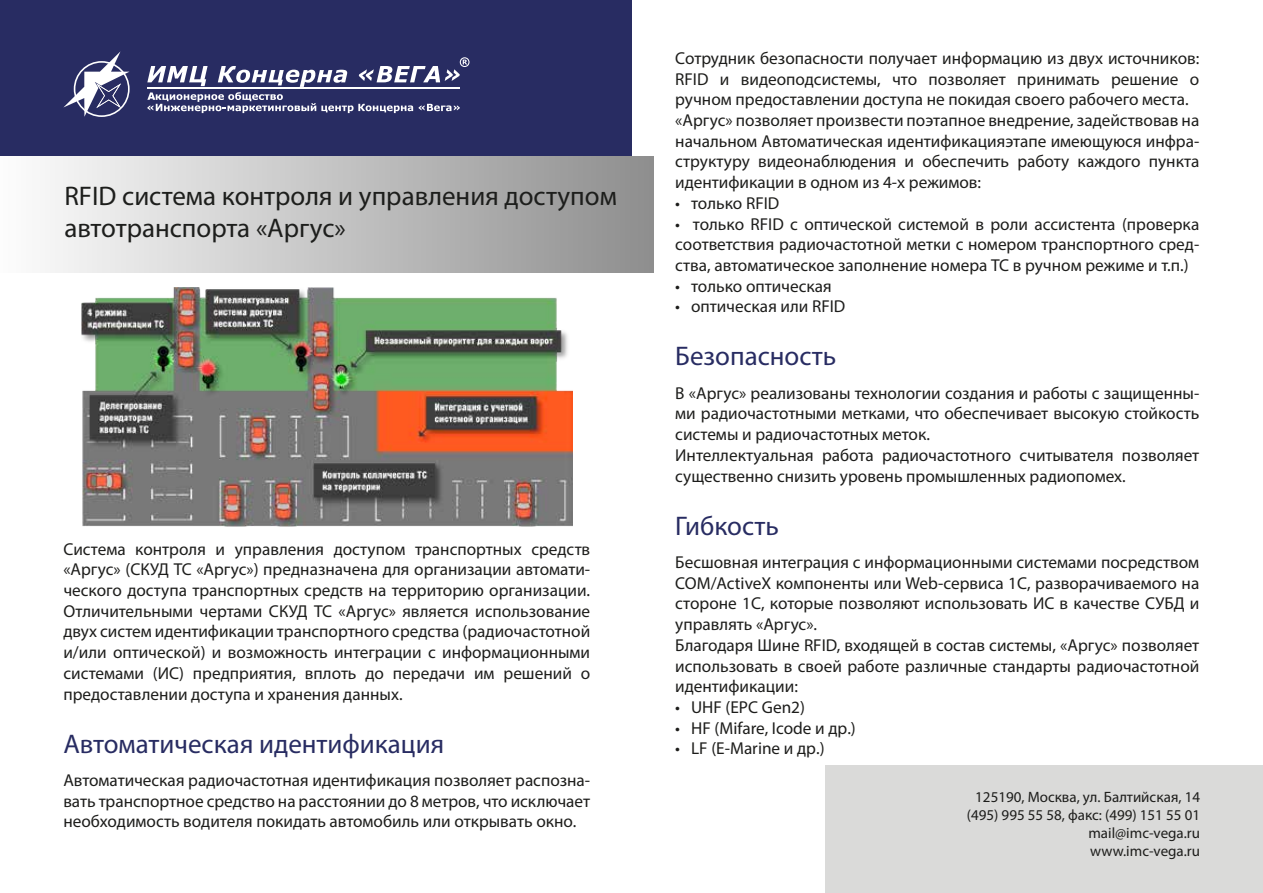
<style>
.page{position:relative;width:1263px;height:893px;background:#fff}
.page>*{position:absolute;margin:0;border:0;box-sizing:border-box;transform-origin:0 0}
.t1{font:27px/32.4px "Myriad Pro";color:#1d1e1c}
.t2{font:27px "Myriad Pro";color:#282c62}
.t3{font:17.25px/20.7px "Myriad Pro";color:#1d1d1b}
.t4{font:15px/18px "Myriad Pro";color:#1d1d1b;text-align:right}
</style>
<div class="page">
<div style="left:825px;top:765px;width:438px;height:128px;background:#dadad9"></div>
<div style="left:0;top:0;width:631px;height:263px;background:#282c62"></div>
<div style="left:0;top:156px;width:653px;height:116px;background:linear-gradient(to right,#fdfdfd,#8e8e8e)"></div>
<img style="left:81px;top:287px;width:491px;height:239px">
<svg style="left:63px;top:51px;width:67px;height:66px"></svg>
<svg style="left:147px;top:57px;width:322px;height:56px"></svg>
<h1 class="t1" style="left:64px;top:179px;width:554px">RFID система контроля и управления доступом автотранспорта «Аргус»</h1>
<p class="t3" style="left:63px;top:538px;width:528px;text-align:justify">Система контроля и управления доступом транспортных средств «Аргус» (СКУД ТС «Аргус») предназначена для организации автомати&shy;ческого доступа транспортных средств на территорию организации.<br>Отличительными чертами СКУД ТС «Аргус» является использование двух систем идентификации транспортного средства (радиочастотной и/или оптической) и возможность интеграции с информационными системами (ИС) предприятия, вплоть до передачи им решений о предоставлении доступа и хранения данных.</p>
<h1 class="t2" style="left:63px;top:727px;width:382px">Автоматическая идентификация</h1>
<p class="t3" style="left:63px;top:770px;width:528px;text-align:justify">Автоматическая радиочастотная идентификация позволяет распозна&shy;вать транспортное средство на расстоянии до 8 метров, что исключает необходимость водителя покидать автомобиль или открывать окно.</p>
<p class="t3" style="left:675px;top:48px;width:526px">Сотрудник безопасности получает информацию из двух источников:<br>RFID и видеоподсистемы, что позволяет принимать решение о ручном предоставлении доступа не покидая своего рабочего места. «Аргус» позволяет произвести поэтапное внедрение, задействовав на начальном Автоматическая идентификацияэтапе имеющуюся инфра&shy;структуру видеонаблюдения и обеспечить работу каждого пункта идентификации в одном из 4-х режимов:</p>
<p class="t3" style="left:675px;top:192px;width:106px">• только RFID</p>
<p class="t3" style="left:675px;top:213px;width:525px;text-align:justify">• только RFID с оптической системой в роли ассистента (проверка соответствия радиочастотной метки с номером транспортного сред&shy;ства, автоматическое заполнение номера ТС в ручном режиме и т.п.)</p>
<p class="t3" style="left:675px;top:275px;width:158px">• только оптическая</p>
<p class="t3" style="left:675px;top:296px;width:172px">• оптическая или RFID</p>
<h1 class="t2" style="left:675px;top:340px;width:162px">Безопасность</h1>
<p class="t3" style="left:675px;top:382px;width:526px">В «Аргус» реализованы технологии создания и работы с защищенны&shy;ми радиочастотными метками, что обеспечивает высокую стойкость системы и радиочастотных меток.<br>Интеллектуальная работа радиочастотного считывателя позволяет существенно снизить уровень промышленных радиопомех.</p>
<h1 class="t2" style="left:675px;top:509px;width:105px">Гибкость</h1>
<p class="t3" style="left:675px;top:552px;width:526px">Бесшовная интеграция с информационными системами посредством COM/ActiveX компоненты или Web-сервиса 1С, разворачиваемого на стороне 1С, которые позволяют использовать ИС в качестве СУБД и управлять «Аргус».<br>Благодаря Шине RFID, входящей в состав системы, «Аргус» позволяет использовать в своей работе различные стандарты радиочастотной идентификации:</p>
<p class="t3" style="left:675px;top:696px;width:131px">• UHF (EPC Gen2)</p>
<p class="t3" style="left:675px;top:717px;width:182px">• HF (Mifare, Icode и др.)</p>
<p class="t3" style="left:675px;top:738px;width:151px">• LF (E-Marine и др.)</p>
<p class="t4" style="left:967px;top:788px;width:235px">125190, Москва, ул. Балтийская, 14 (495) 995 55 58, факс: (499) 151 55 01 mail@imc-vega.ru<br>www.imc-vega.ru</p>
</div>
